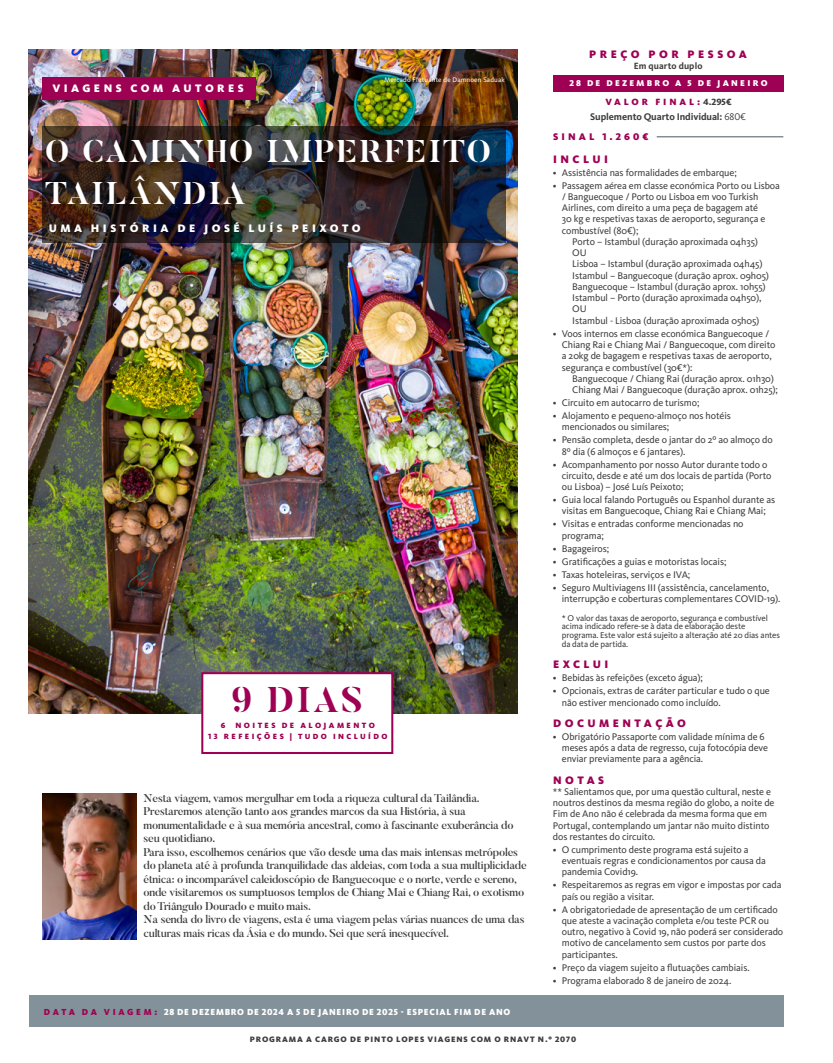
<style>
.page{position:relative;width:833px;height:1063px;background:#fff}
.page>*{position:absolute;margin:0;border:0;box-sizing:border-box;transform-origin:0 0}
.Selo_Dias{font:700 35.5px "Butler Stencil";color:#9e0153}
.Titulo_branco{font:700 31.25px "Butler Stencil";letter-spacing:.075em;color:#fff}
.Texto_Intro{font:500 11.25px/13.5px "Butler";letter-spacing:-.02em;color:#3e3e3f}
.Localizacao{font:900 11.25px "Kievit OT";letter-spacing:.31em;color:#fff}
.Bullets_Titulo{font:900 11.25px "Kievit OT";letter-spacing:.31em;color:#9e0153}
.Bullets_Titulo-2{font:10px/11.2px "Kievit OT";letter-spacing:-.01em;color:#3e3e3f}
.t1{font:700 10px "Kievit OT";letter-spacing:-.01em;color:#3e3e3f}
.t2{font:900 10px "Kievit OT";letter-spacing:.31em;color:#9e0153}
.t3{font:900 9.38px "Kievit OT";letter-spacing:.31em;color:#9e0153}
.t4{font:700 9.38px "Kievit OT";letter-spacing:.01em;color:#3e3e3f}
.Datas_Titulo{font:900 9.12px "Kievit OT";letter-spacing:.085em;color:#fff;scale:.96 1}
.t5{font:8.75px/8.8px "Kievit OT";letter-spacing:-.01em;color:#3e3e3f}
.t6{font:900 8.75px "Kievit OT";letter-spacing:.26em;color:#fff}
.Numero_Pagina{font:900 8.12px "Kievit OT";letter-spacing:.11em;color:#3e3e3f}
.Selo_alojamneto_refeicoes{font:900 7.88px "Kievit OT";letter-spacing:.31em;color:#9e0153}
.Selo_alojamneto_refeicoes-2{font:900 7.75px "Kievit OT";letter-spacing:.31em;color:#9e0153}
.Legenda{font:6.88px "Kievit OT";letter-spacing:.025em;color:#fff}
.s1{font-size:7.88px}
.s2{color:#9e0153}
.s3{font-weight:800;color:#3e3e3f}
.s4{font-weight:400}
</style>
<div class="page">
<img style="left:29px;top:50px;width:488px;height:663px">
<div style="left:29px;top:995px;width:755px;height:32px;background:#83929a"></div>
<img style="left:43px;top:794px;width:93px;height:146px">
<hr style="left:656px;top:136px;width:127px;height:1px;background:#6b7a83">
<div style="left:42px;top:77px;width:213px;height:23px;background:#9e0153"></div>
<div style="left:201px;top:672px;width:192px;height:82px;background:#fff;border:2px solid #9e0153"></div>
<img style="left:42px;top:126px;width:464px;height:117px">
<div style="left:553px;top:75px;width:231px;height:16px;background:#9e0153"></div>
<p class="Localizacao" style="left:52px;top:82px;width:193px">VIAGENS COM AUTORES</p>
<p class="Legenda" style="left:384px;top:76px;width:122px">Mercado Flutuante de Damnoen Saduak</p>
<p class="Titulo_branco" style="left:45px;top:131px;width:447px">O CAMINHO IMPERFEITO</p>
<p class="Titulo_branco" style="left:45px;top:173px;width:202px">TAILÂNDIA</p>
<p class="Localizacao" style="left:49px;top:221px;width:313px">UMA HISTÓRIA DE JOSÉ LUÍS PEIXOTO</p>
<p class="Selo_Dias" style="left:231px;top:677px;width:133px">9 DIAS</p>
<p class="Selo_alojamneto_refeicoes" style="left:221px;top:720px;width:155px">6 NOITES DE ALOJAMENTO</p>
<p class="Selo_alojamneto_refeicoes-2" style="left:208px;top:732px;width:181px"><span class="s1">13 REFEIÇÕES</span> | TUDO INCLUÍDO</p>
<p class="Texto_Intro" style="left:144px;top:791px;width:371px">Nesta viagem, vamos mergulhar em toda a riqueza cultural da Tailândia.<br>Prestaremos atenção tanto aos grandes marcos da sua História, à sua monumentalidade e à sua memória ancestral, como à fascinante exuberância do seu quotidiano.</p>
<p class="Texto_Intro" style="left:144px;top:845px;width:385px">Para isso, escolhemos cenários que vão desde uma das mais intensas metrópoles do planeta até à profunda tranquilidade das aldeias, com toda a sua multiplicidade étnica: o incomparável caleidoscópio de Banguecoque e o norte, verde e sereno, onde visitaremos os sumptuosos templos de Chiang Mai e Chiang Rai, o exotismo do Triângulo Dourado e muito mais.</p>
<p class="Texto_Intro" style="left:144px;top:913px;width:382px">Na senda do livro de viagens, esta é uma viagem pelas várias nuances de uma das culturas mais ricas da Ásia e do mundo. Sei que será inesquecível.</p>
<p class="Datas_Titulo" style="left:44px;top:1006px;width:487px"><span class="s2">D A T A D A V I A G E M :</span> 28 DE DEZEMBRO DE 2024 A 5 DE JANEIRO DE 2025 - ESPECIAL FIM DE ANO</p>
<p class="Bullets_Titulo" style="left:589px;top:48px;width:159px">PREÇO POR PESSOA</p>
<p class="t4" style="left:634px;top:61px;width:70px">Em quarto duplo</p>
<p class="t6" style="left:569px;top:78px;width:200px">28 DE DEZEMBRO A 5 DE JANEIRO</p>
<p class="t3" style="left:605px;top:96px;width:128px">VALOR FINAL:<span class="s3">4.295€</span></p>
<p class="t1" style="left:590px;top:110px;width:157px">Suplemento Quarto Individual: <span class="s4">680€</span></p>
<p class="t2" style="left:553px;top:131px;width:97px">SINAL 1.260€</p>
<p class="Bullets_Titulo" style="left:553px;top:152px;width:57px">INCLUI</p>
<p class="Bullets_Titulo-2" style="left:553px;top:167px;width:185px">• Assistência nas formalidades de embarque;</p>
<p class="Bullets_Titulo-2" style="left:553px;top:180px;width:228px">• Passagem aérea em classe económica Porto ou Lisboa</p>
<p class="Bullets_Titulo-2" style="left:562px;top:191px;width:198px">/ Banguecoque / Porto ou Lisboa em voo Turkish</p>
<p class="Bullets_Titulo-2" style="left:562px;top:202px;width:198px">Airlines, com direito a uma peça de bagagem até</p>
<p class="Bullets_Titulo-2" style="left:562px;top:213px;width:205px">30 kg e respetivas taxas de aeroporto, segurança e</p>
<p class="Bullets_Titulo-2" style="left:562px;top:225px;width:78px">combustível (80€);</p>
<p class="Bullets_Titulo-2" style="left:572px;top:236px;width:187px">Porto – Istambul (duração aproximada 04h35)</p>
<p class="Bullets_Titulo-2" style="left:572px;top:247px;width:16px">OU</p>
<p class="Bullets_Titulo-2" style="left:572px;top:258px;width:192px">Lisboa – Istambul (duração aproximada 04h45)</p>
<p class="Bullets_Titulo-2" style="left:572px;top:270px;width:198px">Istambul – Banguecoque (duração aprox. 09h05)</p>
<p class="Bullets_Titulo-2" style="left:572px;top:281px;width:195px">Banguecoque – Istambul (duração aprox. 10h55)</p>
<p class="Bullets_Titulo-2" style="left:572px;top:292px;width:191px">Istambul – Porto (duração aproximada 04h50),</p>
<p class="Bullets_Titulo-2" style="left:572px;top:303px;width:16px">OU</p>
<p class="Bullets_Titulo-2" style="left:572px;top:315px;width:189px">Istambul - Lisboa (duração aproximada 05h05)</p>
<p class="Bullets_Titulo-2" style="left:553px;top:328px;width:218px">• Voos internos em classe económica Banguecoque /</p>
<p class="Bullets_Titulo-2" style="left:562px;top:339px;width:215px">Chiang Rai e Chiang Mai / Banguecoque, com direito</p>
<p class="Bullets_Titulo-2" style="left:562px;top:350px;width:211px">a 20kg de bagagem e respetivas taxas de aeroporto,</p>
<p class="Bullets_Titulo-2" style="left:562px;top:361px;width:132px">segurança e combustível (30€*):</p>
<p class="Bullets_Titulo-2" style="left:572px;top:373px;width:203px">Banguecoque / Chiang Rai (duração aprox. 01h30)</p>
<p class="Bullets_Titulo-2" style="left:572px;top:384px;width:207px">Chiang Mai / Banguecoque (duração aprox. 01h25);</p>
<p class="Bullets_Titulo-2" style="left:553px;top:397px;width:148px">• Circuito em autocarro de turismo;</p>
<p class="Bullets_Titulo-2" style="left:562px;top:410px;width:171px;text-indent:-9px">• Alojamento e pequeno-almoço nos hotéis mencionados ou similares;</p>
<p class="Bullets_Titulo-2" style="left:562px;top:434px;width:212px;text-indent:-9px">• Pensão completa, desde o jantar do 2º ao almoço do<br>8º dia (6 almoços e 6 jantares).</p>
<p class="Bullets_Titulo-2" style="left:562px;top:459px;width:211px;text-indent:-9px">• Acompanhamento por nosso Autor durante todo o circuito, desde e até um dos locais de partida (Porto ou Lisboa) – José Luís Peixoto;</p>
<p class="Bullets_Titulo-2" style="left:553px;top:494px;width:224px;text-align:center">• Guia local falando Português ou Espanhol durante as visitas em Banguecoque, Chiang Rai e Chiang Mai;</p>
<p class="Bullets_Titulo-2" style="left:562px;top:518px;width:183px;text-indent:-9px">• Visitas e entradas conforme mencionadas no programa;</p>
<p class="Bullets_Titulo-2" style="left:553px;top:543px;width:58px">• Bagageiros;</p>
<p class="Bullets_Titulo-2" style="left:553px;top:556px;width:175px">• Gratificações a guias e motoristas locais;</p>
<p class="Bullets_Titulo-2" style="left:553px;top:569px;width:139px">• Taxas hoteleiras, serviços e IVA;</p>
<p class="Bullets_Titulo-2" style="left:562px;top:582px;width:220px;text-indent:-9px">• Seguro Multiviagens III (assistência, cancelamento, interrupção e coberturas complementares COVID-19).</p>
<p class="t5" style="left:562px;top:613px;width:220px">* O valor das taxas de aeroporto, segurança e combustível acima indicado refere-se à data de elaboração deste programa. Este valor está sujeito a alteração até 20 dias antes da data de partida.</p>
<p class="Bullets_Titulo" style="left:553px;top:658px;width:57px">EXCLUI</p>
<p class="Bullets_Titulo-2" style="left:553px;top:672px;width:152px">• Bebidas às refeições (exceto água);</p>
<p class="Bullets_Titulo-2" style="left:562px;top:685px;width:209px;text-indent:-9px">• Opcionais, extras de caráter particular e tudo o que não estiver mencionado como incluído.</p>
<p class="Bullets_Titulo" style="left:553px;top:716px;width:134px">DOCUMENTAÇÃO</p>
<p class="Bullets_Titulo-2" style="left:562px;top:731px;width:208px;text-indent:-9px">• Obrigatório Passaporte com validade mínima de 6 meses após a data de regresso, cuja fotocópia deve enviar previamente para a agência.</p>
<p class="Bullets_Titulo" style="left:553px;top:773px;width:53px">NOTAS</p>
<p class="Bullets_Titulo-2" style="left:553px;top:786px;width:223px">** Salientamos que, por uma questão cultural, neste e noutros destinos da mesma região do globo, a noite de Fim de Ano não é celebrada da mesma forma que em Portugal, contemplando um jantar não muito distinto dos restantes do circuito.</p>
<p class="Bullets_Titulo-2" style="left:562px;top:844px;width:206px;text-indent:-9px">• O cumprimento deste programa está sujeito a eventuais regras e condicionamentos por causa da pandemia Covid19.</p>
<p class="Bullets_Titulo-2" style="left:562px;top:879px;width:221px;text-indent:-9px">• Respeitaremos as regras em vigor e impostas por cada país ou região a visitar.</p>
<p class="Bullets_Titulo-2" style="left:562px;top:904px;width:223px;text-indent:-9px">• A obrigatoriedade de apresentação de um certificado que ateste a vacinação completa e/ou teste PCR ou outro, negativo à Covid 19, não poderá ser considerado motivo de cancelamento sem custos por parte dos participantes.</p>
<p class="Bullets_Titulo-2" style="left:553px;top:962px;width:198px">• Preço da viagem sujeito a flutuações cambiais.</p>
<p class="Bullets_Titulo-2" style="left:553px;top:975px;width:180px">• Programa elaborado 8 de janeiro de 2024.</p>
<p class="Numero_Pagina" style="left:250px;top:1034px;width:328px">PROGRAMA A CARGO DE PINTO LOPES VIAGENS COM O RNAVT N.º 2070</p>
</div>
